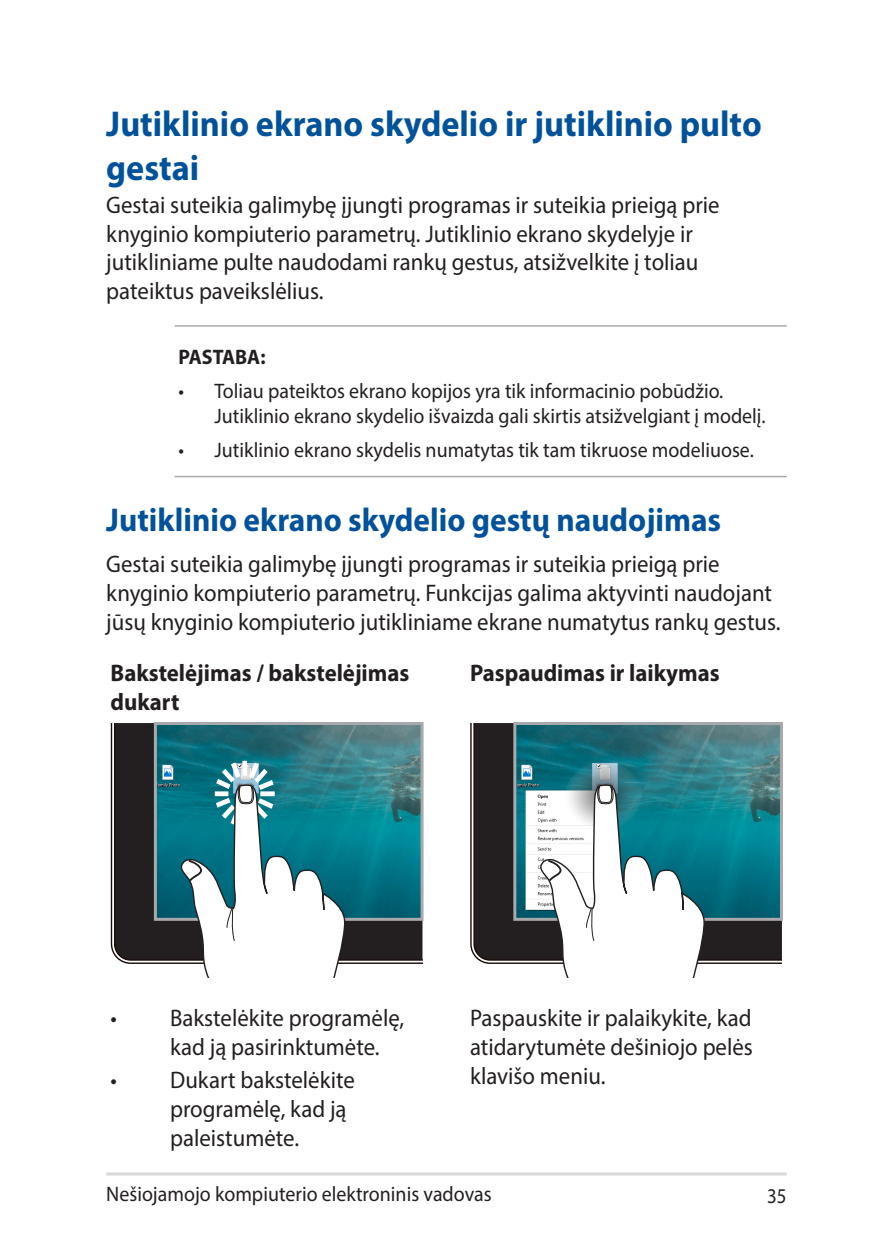
<style>
.page{position:relative;width:893px;height:1259px;background:#fff}
.page>*{position:absolute;margin:0;border:0;box-sizing:border-box;transform-origin:0 0}
.Heading_1{font:700 36px/43.2px "Myriad Pro";color:#01529a;scale:.95 1}
.Heading_2{font:700 33px "Myriad Pro";color:#01529a;scale:.95 1}
.Body_Text{font:24px/28.8px "Myriad Pro";color:#231f20;scale:.95 1}
.Table_List{font:24px/28.8px "Myriad Pro";color:#231f20;scale:.95 1}
.Table_Body_Text{font:24px/28.8px "Myriad Pro";color:#231f20;text-align:justify;scale:.95 1}
.Table_Header_1_-_Bla{font:700 24px/28.8px "Myriad Pro";color:#231f20;scale:.95 1}
.Message_List_2{font:21px/25.2px "Myriad Pro";color:#231f20;scale:.95 1}
.Message_List_3{font:21px "Myriad Pro";color:#231f20;scale:.95 1}
.Message_List_1{font:700 21px "Myriad Pro";color:#231f20;scale:.95 1}
.Message_List_2-2{font:21px "Myriad Pro";color:#231f20;scale:.9 1}
</style>
<div class="page">
<hr style="left:106px;top:1172px;width:681px;height:3px;background:#d8d8d8">
<svg style="left:111px;top:723px;width:311px;height:241px;background:#2d2829"></svg>
<img style="left:158px;top:726px;width:262px;height:191px">
<div style="left:154px;top:722px;width:270px;height:199px;border:3px solid #a8a9ad"></div>
<svg style="left:161px;top:757px;width:185px;height:220px"></svg>
<svg style="left:470px;top:723px;width:312px;height:241px;background:#2e2a2a"></svg>
<img style="left:517px;top:726px;width:262px;height:191px">
<div style="left:513px;top:722px;width:270px;height:199px;border:3px solid #a8a9ad"></div>
<svg style="left:565px;top:761px;width:77px;height:68px"></svg>
<svg style="left:521px;top:780px;width:184px;height:197px"></svg>
<hr style="left:174px;top:325px;width:613px;height:2px;background:#a8a9ad">
<hr style="left:174px;top:476px;width:613px;height:1px;background:#a8a9ad">
<p class="Heading_1" style="left:106px;top:102px;width:691px">Jutiklinio ekrano skydelio ir jutiklinio pulto gestai</p>
<p class="Body_Text" style="left:106px;top:190px;width:647px">Gestai suteikia galimybę įjungti programas ir suteikia prieigą prie knyginio kompiuterio parametrų. Jutiklinio ekrano skydelyje ir jutikliniame pulte naudodami rankų gestus, atsižvelkite į toliau pateiktus paveikslėlius.</p>
<p class="Message_List_1" style="left:178px;top:343px;width:93px">PASTABA:</p>
<p class="Message_List_2" style="left:214px;top:378px;width:582px;text-indent:-36px">• Toliau pateiktos ekrano kopijos yra tik informacinio pobūdžio.<br>Jutiklinio ekrano skydelio išvaizda gali skirtis atsižvelgiant į modelį.</p>
<p class="Message_List_3" style="left:178px;top:437px;width:607px">• Jutiklinio ekrano skydelis numatytas tik tam tikruose modeliuose.</p>
<p class="Heading_2" style="left:106px;top:499px;width:649px">Jutiklinio ekrano skydelio gestų naudojimas</p>
<p class="Body_Text" style="left:106px;top:549px;width:711px">Gestai suteikia galimybę įjungti programas ir suteikia prieigą prie knyginio kompiuterio parametrų. Funkcijas galima aktyvinti naudojant jūsų knyginio kompiuterio jutikliniame ekrane numatytus rankų gestus.</p>
<p class="Table_Header_1_-_Bla" style="left:111px;top:657px;width:316px">Bakstelėjimas / bakstelėjimas dukart</p>
<p class="Table_Header_1_-_Bla" style="left:470px;top:657px;width:264px">Paspaudimas ir laikymas</p>
<p class="Table_List" style="left:170px;top:1003px;width:248px;text-indent:-60px">• Bakstelėkite programėlę, kad ją pasirinktumėte.</p>
<p class="Table_List" style="left:170px;top:1065px;width:196px;text-indent:-60px">• Dukart bakstelėkite programėlę, kad ją paleistumėte.</p>
<p class="Table_Body_Text" style="left:470px;top:1003px;width:299px">Paspauskite ir palaikykite, kad atidarytumėte dešiniojo pelės klavišo meniu.</p>
<p class="Message_List_2" style="left:106px;top:1180px;width:407px">Nešiojamojo kompiuterio elektroninis vadovas</p>
<p class="Message_List_2-2" style="left:767px;top:1182px;width:23px">35</p>
</div>
